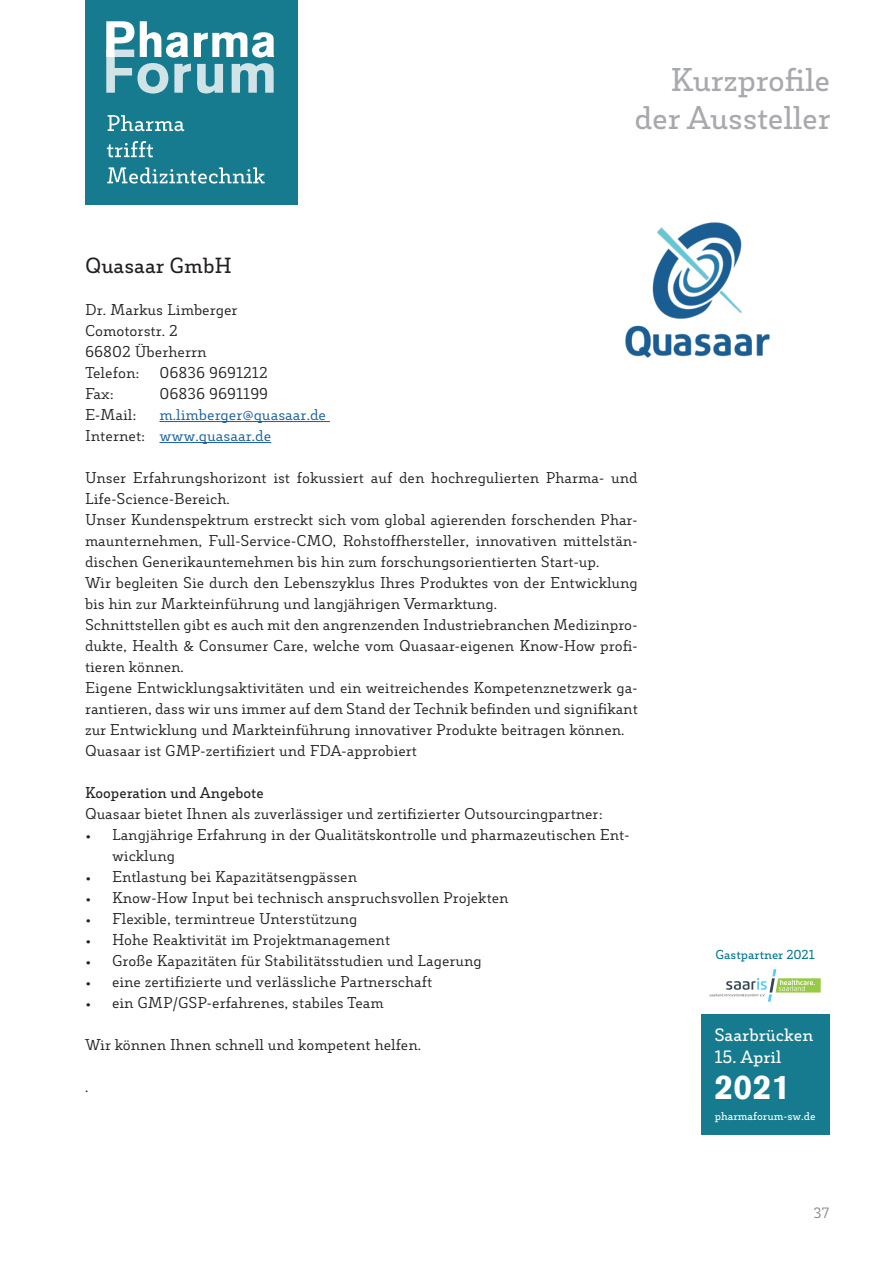
<style>
.page{position:relative;width:893px;height:1263px;background:#fff}
.page>*{position:absolute;margin:0;border:0;box-sizing:border-box;transform-origin:0 0}
.t1{font:900 33.45px "Akzidenz Grotesk";color:#fff}
.t2{font:600 31.5px/37.8px "Decour";letter-spacing:-.01em;color:#a8a9ad;text-align:right}
.Ref_Name{font:600 21px "Decour";color:#231f20}
.t3{font:600 17.1px "Decour";color:#fff}
.Text{font:15px/21px "Decour";color:#231f20}
.Text-2{font:15px "Decour";color:#175d9e}
.Text-3{font:600 15px "Decour";color:#231f20}
.t4{font:14.25px "Decour";color:#808285}
.t5{font:600 12.45px "Decour";color:#01778d}
.t6{font:600 10.95px "Decour";color:#fff}
.s1{color:#231f20}
</style>
<div class="page">
<hr style="left:159px;top:421px;width:171px;height:1px;background:#175d9e">
<hr style="left:159px;top:442px;width:112px;height:1px;background:#175d9e">
<img style="left:625px;top:222px;width:145px;height:136px">
<div style="left:85px;top:0;width:213px;height:205px;background:#167b8e"></div>
<svg style="left:106px;top:21px;width:168px;height:73px"></svg>
<svg style="left:107px;top:167px;width:158px;height:17px"></svg>
<svg style="left:107px;top:141px;width:46px;height:16px"></svg>
<svg style="left:108px;top:115px;width:76px;height:16px"></svg>
<div style="left:701px;top:1014px;width:128px;height:120px;background:#167b8e"></div>
<svg style="left:709px;top:969px;width:112px;height:33px"></svg>
<h2 class="t2" style="left:634px;top:61px;width:198px">Kurzprofile der Aussteller</h2>
<p class="Ref_Name" style="left:85px;top:252px;width:148px">Quasaar GmbH</p>
<p class="Text" style="left:85px;top:299px;width:154px">Dr. Markus Limberger</p>
<p class="Text" style="left:85px;top:320px;width:94px">Comotorstr. 2</p>
<p class="Text" style="left:85px;top:341px;width:123px">66802 Überherrn</p>
<p class="Text" style="left:85px;top:362px;width:56px">Telefon:</p>
<p class="Text" style="left:159px;top:362px;width:110px">06836 9691212</p>
<p class="Text" style="left:85px;top:383px;width:30px">Fax:</p>
<p class="Text" style="left:159px;top:383px;width:110px">06836 9691199</p>
<p class="Text" style="left:85px;top:404px;width:53px">E-Mail:</p>
<p class="Text-2" style="left:159px;top:406px;width:168px">m.limberger@quasaar.de</p>
<p class="Text-2" style="left:85px;top:427px;width:188px"><span class="s1">Internet:</span> www.quasaar.de</p>
<p class="Text" style="left:85px;top:467px;width:554px">Unser Erfahrungshorizont ist fokussiert auf den hochregulierten Pharma- und<br>Life-Science-Bereich.</p>
<p class="Text" style="left:85px;top:509px;width:554px;text-align:justify">Unser Kundenspektrum erstreckt sich vom global agierenden forschenden Phar&shy;maunternehmen, Full-Service-CMO, Rohstoffhersteller, innovativen mittelstän&shy;dischen Generikauntemehmen bis hin zum forschungsorientierten Start-up.</p>
<p class="Text" style="left:85px;top:572px;width:554px">Wir begleiten Sie durch den Lebenszyklus Ihres Produktes von der Entwicklung bis hin zur Markteinführung und langjährigen Vermarktung.</p>
<p class="Text" style="left:85px;top:614px;width:554px;text-align:justify">Schnittstellen gibt es auch mit den angrenzenden Industriebranchen Medizinpro&shy;dukte, Health &amp; Consumer Care, welche vom Quasaar-eigenen Know-How profi&shy;tieren können.</p>
<p class="Text" style="left:85px;top:677px;width:554px;text-align:justify">Eigene Entwicklungsaktivitäten und ein weitreichendes Kompetenznetzwerk ga&shy;rantieren, dass wir uns immer auf dem Stand der Technik befinden und signifikant zur Entwicklung und Markteinführung innovativer Produkte beitragen können.</p>
<p class="Text" style="left:85px;top:740px;width:334px">Quasaar ist GMP-zertifiziert und FDA-approbiert</p>
<p class="Text-3" style="left:85px;top:783px;width:180px">Kooperation und Angebote</p>
<p class="Text" style="left:85px;top:803px;width:519px">Quasaar bietet Ihnen als zuverlässiger und zertifizierter Outsourcingpartner:</p>
<p class="Text" style="left:112px;top:824px;width:519px;text-indent:-27px">• Langjährige Erfahrung in der Qualitätskontrolle und pharmazeutischen Ent&shy;wicklung</p>
<p class="Text" style="left:85px;top:866px;width:274px">• Entlastung bei Kapazitätsengpässen</p>
<p class="Text" style="left:85px;top:887px;width:425px">• Know-How Input bei technisch anspruchsvollen Projekten</p>
<p class="Text" style="left:85px;top:908px;width:274px">• Flexible, termintreue Unterstützung</p>
<p class="Text" style="left:85px;top:929px;width:307px">• Hohe Reaktivität im Projektmanagement</p>
<p class="Text" style="left:85px;top:950px;width:398px">• Große Kapazitäten für Stabilitätsstudien und Lagerung</p>
<p class="Text" style="left:85px;top:971px;width:349px">• eine zertifizierte und verlässliche Partnerschaft</p>
<p class="Text" style="left:85px;top:992px;width:300px">• ein GMP/GSP-erfahrenes, stabiles Team</p>
<p class="Text" style="left:85px;top:1034px;width:337px">Wir können Ihnen schnell und kompetent helfen.</p>
<p class="Text" style="left:85px;top:1076px;width:5px">.</p>
<p class="t5" style="left:715px;top:946px;width:101px">Gastpartner 2021</p>
<p class="t3" style="left:714px;top:1024px;width:101px">Saarbrücken</p>
<p class="t3" style="left:714px;top:1046px;width:68px">15. April</p>
<h1 class="t1" style="left:714px;top:1065px;width:78px">2021</h1>
<p class="t6" style="left:715px;top:1110px;width:102px">pharmaforum-sw.de</p>
<p class="t4" style="left:814px;top:1204px;width:17px">37</p>
</div>
